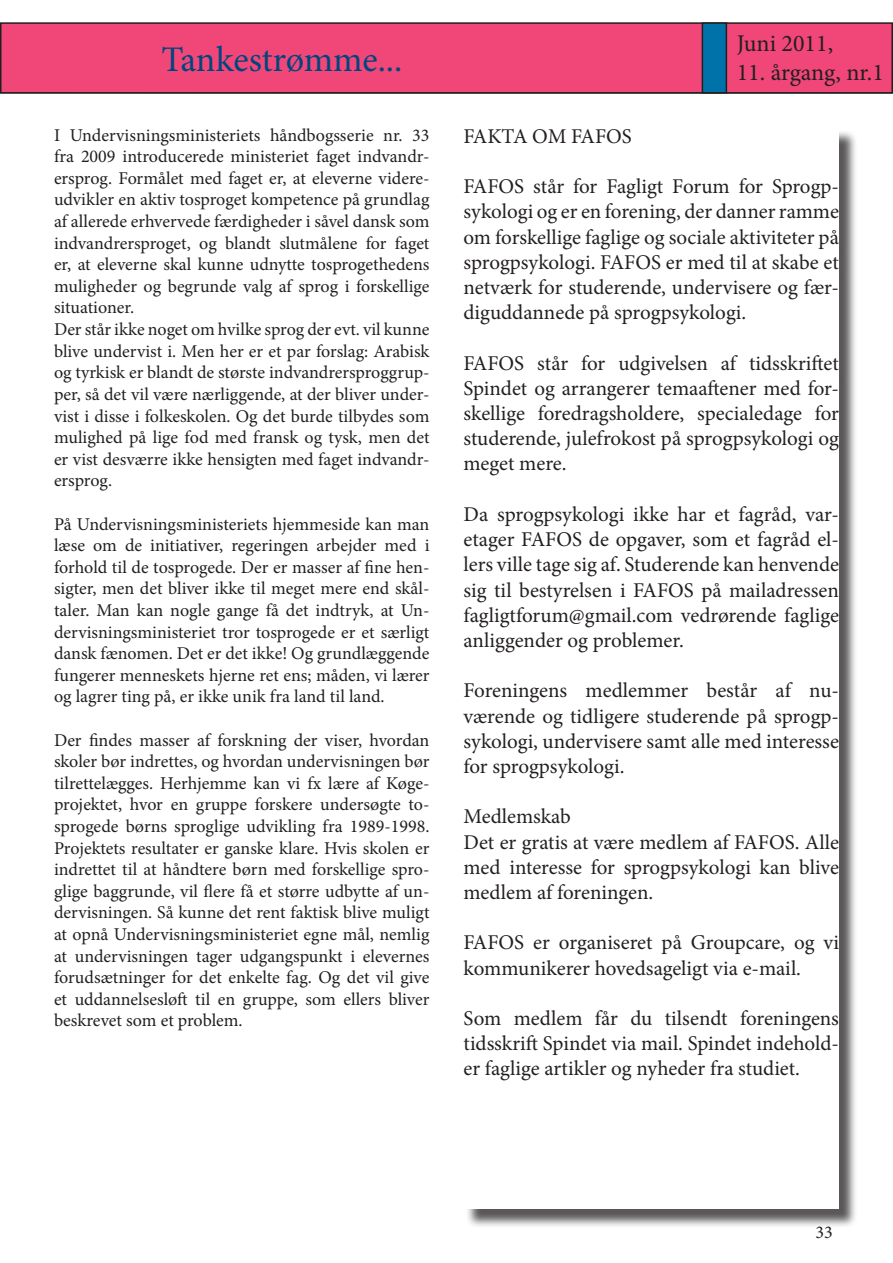
<style>
.page{position:relative;width:893px;height:1263px;background:#fff}
.page>*{position:absolute;margin:0;border:0;box-sizing:border-box;transform-origin:0 0}
.t1{font:36px "Minion Pro";letter-spacing:-.005em;color:#00467e}
.t2{font:24px "Minion Pro";color:#231f20}
.t3{font:21px/25.2px "Minion Pro";color:#231f20;text-align:justify}
.t4{font:18px/21.6px "Minion Pro";color:#231f20;text-align:justify}
</style>
<div class="page">
<div style="left:1px;top:23px;width:891px;height:70px;background:#f04778"></div>
<div style="left:0;top:22px;width:893px;height:72px;border:2px solid #231f20"></div>
<div style="left:466px;top:130px;width:392px;height:1098px;background:#231f20;opacity:.75"></div>
<div style="left:463px;top:128px;width:376px;height:1081px;background:#fff"></div>
<div style="left:702px;top:23px;width:24px;height:70px;background:#0072aa"></div>
<div style="left:702px;top:22px;width:25px;height:72px;border:2px solid #231f20"></div>
<p class="t1" style="left:162px;top:35px;width:242px">Tankestrømme...</p>
<p class="t4" style="left:54px;top:124px;width:377px">I Undervisningsministeriets håndbogsserie nr. 33 fra 2009 introducerede ministeriet faget indvandr&shy;ersprog. Formålet med faget er, at eleverne videre&shy;udvikler en aktiv tosproget kompetence på grundlag af allerede erhvervede færdigheder i såvel dansk som indvandrersproget, og blandt slutmålene for faget er, at eleverne skal kunne udnytte tosprogethedens muligheder og begrunde valg af sprog i forskellige situationer.</p>
<p class="t4" style="left:54px;top:319px;width:377px">Der står ikke noget om hvilke sprog der evt. vil kunne blive undervist i. Men her er et par forslag: Arabisk og tyrkisk er blandt de største indvandrersproggrup&shy;per, så det vil være nærliggende, at der bliver under&shy;vist i disse i folkeskolen. Og det burde tilbydes som mulighed på lige fod med fransk og tysk, men det er vist desværre ikke hensigten med faget indvandr&shy;ersprog.</p>
<p class="t4" style="left:54px;top:513px;width:377px">På Undervisningsministeriets hjemmeside kan man læse om de initiativer, regeringen arbejder med i forhold til de tosprogede. Der er masser af fine hen&shy;sigter, men det bliver ikke til meget mere end skål&shy;taler. Man kan nogle gange få det indtryk, at Un&shy;dervisningsministeriet tror tosprogede er et særligt dansk fænomen. Det er det ikke! Og grundlæggende fungerer menneskets hjerne ret ens; måden, vi lærer og lagrer ting på, er ikke unik fra land til land.</p>
<p class="t4" style="left:54px;top:729px;width:377px">Der findes masser af forskning der viser, hvordan skoler bør indrettes, og hvordan undervisningen bør tilrettelægges. Herhjemme kan vi fx lære af Køge&shy;projektet, hvor en gruppe forskere undersøgte to&shy;sprogede børns sproglige udvikling fra 1989-1998.<br>Projektets resultater er ganske klare. Hvis skolen er indrettet til at håndtere børn med forskellige spro&shy;glige baggrunde, vil flere få et større udbytte af un&shy;dervisningen. Så kunne det rent faktisk blive muligt at opnå Undervisningsministeriet egne mål, nemlig at undervisningen tager udgangspunkt i elevernes forudsætninger for det enkelte fag. Og det vil give et uddannelsesløft til en gruppe, som ellers bliver beskrevet som et problem.</p>
<h2 class="t2" style="left:737px;top:28px;width:98px">Juni 2011,</h2>
<h2 class="t2" style="left:737px;top:57px;width:149px">11. årgang, nr.1</h2>
<p class="t3" style="left:463px;top:124px;width:170px">FAKTA OM FAFOS</p>
<p class="t3" style="left:463px;top:174px;width:377px">FAFOS står for Fagligt Forum for Sprogp&shy;sykologi og er en forening, der danner ramme om forskellige faglige og sociale aktiviteter på sprogpsykologi. FAFOS er med til at skabe et netværk for studerende, undervisere og fær&shy;diguddannede på sprogpsykologi.</p>
<p class="t3" style="left:463px;top:350px;width:377px">FAFOS står for udgivelsen af tidsskriftet Spindet og arrangerer temaaftener med for&shy;skellige foredragsholdere, specialedage for studerende, julefrokost på sprogpsykologi og meget mere.</p>
<p class="t3" style="left:463px;top:502px;width:377px">Da sprogpsykologi ikke har et fagråd, var&shy;etager FAFOS de opgaver, som et fagråd el&shy;lers ville tage sig af. Studerende kan henvende sig til bestyrelsen i FAFOS på mailadressen fagligtforum@gmail.com vedrørende faglige anliggender og problemer.</p>
<p class="t3" style="left:463px;top:678px;width:377px">Foreningens medlemmer består af nu&shy;værende og tidligere studerende på sprogp&shy;sykologi, undervisere samt alle med interesse for sprogpsykologi.</p>
<p class="t3" style="left:463px;top:804px;width:109px">Medlemskab</p>
<p class="t3" style="left:463px;top:829px;width:377px">Det er gratis at være medlem af FAFOS. Alle med interesse for sprogpsykologi kan blive medlem af foreningen.</p>
<p class="t3" style="left:463px;top:930px;width:377px">FAFOS er organiseret på Groupcare, og vi kommunikerer hovedsageligt via e-mail.</p>
<p class="t3" style="left:463px;top:1006px;width:377px">Som medlem får du tilsendt foreningens tidsskrift Spindet via mail. Spindet indehold&shy;er faglige artikler og nyheder fra studiet.</p>
<p class="t4" style="left:816px;top:1221px;width:19px">33</p>
</div>
